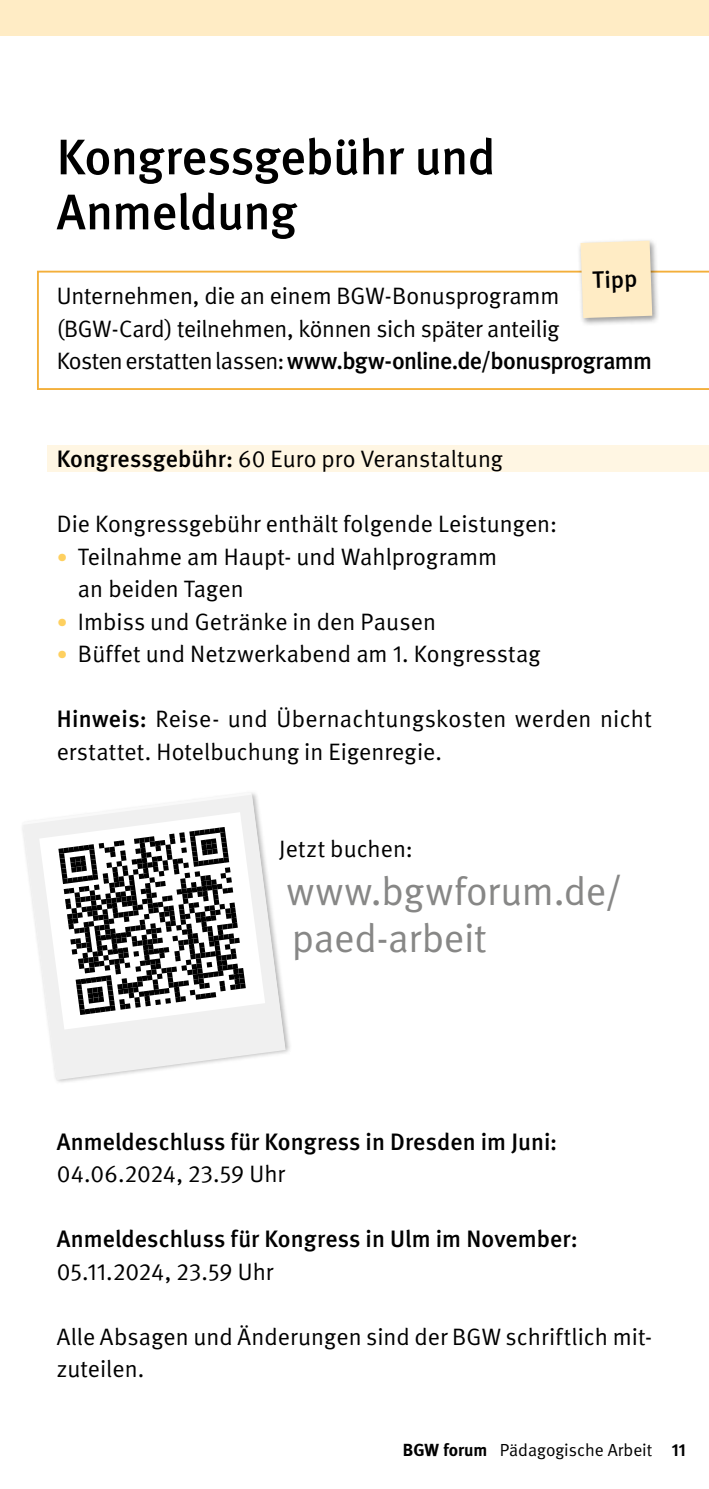
<style>
.page{position:relative;width:709px;height:1489px;background:#fff}
.page>*{position:absolute;margin:0;border:0;box-sizing:border-box;transform-origin:0 0}
.t1{font:500 50px/55px "DGUV Meta";letter-spacing:-.01em;color:#000}
.t2{font:40px/47.5px "DGUV Meta";letter-spacing:-.005em;color:#878786}
.t3{font:23.75px/32.5px "DGUV Meta";letter-spacing:.005em;color:#000}
.t4{font:500 23.75px "DGUV Meta";letter-spacing:.005em;color:#000}
.t5{font:17.5px "DGUV Meta";color:#000}
.s1{font-weight:500}
.s2{font-size:21.25px;color:#fed060}
.s3{font-weight:700}
</style>
<div class="page">
<div style="left:47px;top:445px;width:662px;height:26px;background:#fff6e3"></div>
<svg style="left:37px;top:271px;width:672px;height:119px"></svg>
<div style="left:577px;top:237px;width:83px;height:89px;background:#000;opacity:.4"></div>
<svg style="left:580px;top:241px;width:72px;height:77px;background:#fceac5"></svg>
<svg style="left:23px;top:794px;width:262px;height:286px"></svg>
<div style="left:0;top:0;width:709px;height:35px;background:#ffecc5"></div>
<h1 class="t1" style="left:57px;top:131px;width:440px">Kongressgebühr und<br>Anmeldung</h1>
<p class="t4" style="left:592px;top:266px;width:46px;rotate:-2deg">Tipp</p>
<p class="t3" style="left:57px;top:280px;width:596px">Unternehmen, die an einem BGW-Bonusprogramm (BGW-Card) teilnehmen, können sich später anteilig<br>Kosten erstatten lassen: <span class="s1">www.bgw-online.de/bonusprogramm</span></p>
<p class="t3" style="left:57px;top:443px;width:448px"><span class="s1">Kongressgebühr:</span> 60 Euro pro Veranstaltung</p>
<p class="t3" style="left:57px;top:508px;width:502px">Die Kongressgebühr enthält folgende Leistungen:</p>
<p class="t3" style="left:78px;top:540px;width:421px;text-indent:-21px"><span class="s2">•</span> Teilnahme am Haupt- und Wahlprogramm an beiden Tagen</p>
<p class="t3" style="left:57px;top:605px;width:381px"><span class="s2">•</span> Imbiss und Getränke in den Pausen</p>
<p class="t3" style="left:57px;top:638px;width:485px"><span class="s2">•</span> Büffet und Netzwerkabend am 1. Kongresstag</p>
<p class="t3" style="left:57px;top:703px;width:596px"><span class="s1">Hinweis:</span> Reise- und Übernachtungskosten werden nicht erstattet. Hotelbuchung in Eigenregie.</p>
<p class="t3" style="left:279px;top:833px;width:135px">Jetzt buchen:</p>
<h2 class="t2" style="left:287px;top:868px;width:337px">www.bgwforum.de/ paed-arbeit</h2>
<p class="t4" style="left:57px;top:1127px;width:502px">Anmeldeschluss für Kongress in Dresden im Juni:</p>
<p class="t3" style="left:57px;top:1158px;width:230px">04.06.2024, 23.59 Uhr</p>
<p class="t4" style="left:57px;top:1225px;width:522px">Anmeldeschluss für Kongress in Ulm im November:</p>
<p class="t3" style="left:57px;top:1255px;width:218px">05.11.2024, 23.59 Uhr</p>
<p class="t3" style="left:57px;top:1320px;width:597px">Alle Absagen und Änderungen sind der BGW schriftlich mit&shy;zuteilen.</p>
<p class="t5" style="left:403px;top:1439px;width:285px"><span class="s3">BGW forum</span> Pädagogische Arbeit <span class="s3">11</span></p>
</div>
